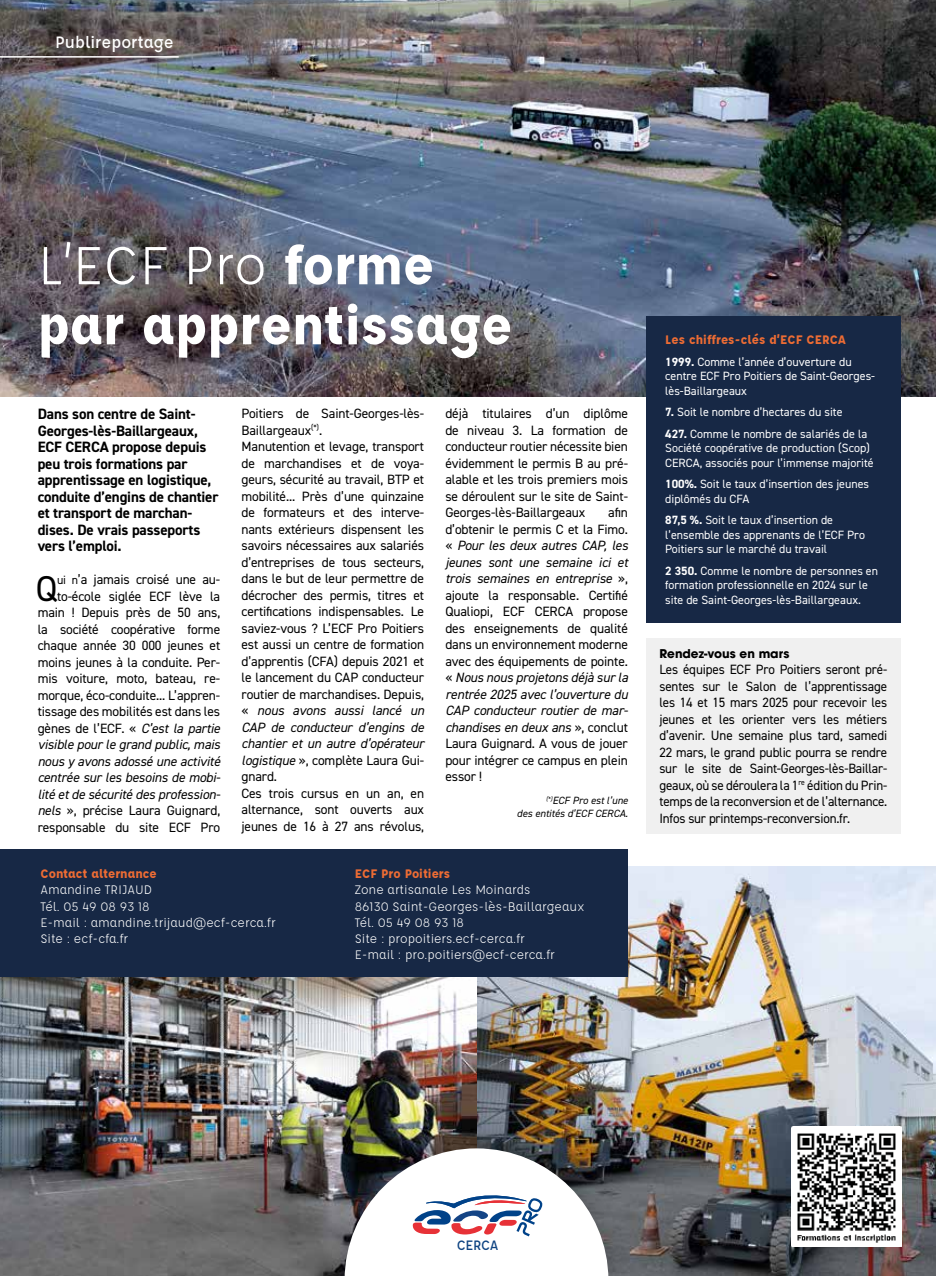
<style>
.page{position:relative;width:936px;height:1276px;background:#fff}
.page>*{position:absolute;margin:0;border:0;box-sizing:border-box;transform-origin:0 0}
.t1{font:700 58.5px/60px "Affogato";color:#fff}
.t2{font:35.85px "DIN2014";color:#000}
.t3{font:500 18px "Affogato";color:#fff}
.t4{font:700 15px/16.5px "DIN2014";letter-spacing:-.01em;color:#000}
.t5{font:500 14.85px "Affogato";letter-spacing:-.025em;color:#0f4482}
.t6{font:13.5px/16.5px "DIN2014";letter-spacing:-.01em;color:#000;text-align:justify}
.t7{font:13.5px/16.2px "Affogato";color:#fff}
.t8{font:700 13.5px "Affogato";color:#ed6c34}
.t9{font:12px/14.4px "DIN2014";color:#fff}
.t10{font:700 12px "ITC Avant Garde Pro";color:#000}
.t11{font:italic 10.5px/12.6px "DIN2014";color:#000;text-align:right}
.s1{font-weight:400}
.s2{font-size:12px}
.s3{font-style:italic}
.s4{font-weight:700}
</style>
<div class="page">
<img style="left:476px;top:867px;width:459px;height:409px">
<img style="left:0;top:0;width:935px;height:397px">
<img style="left:0;top:976px;width:476px;height:300px">
<div style="left:0;top:849px;width:627px;height:127px;background:#172845"></div>
<div style="left:321px;top:1125px;width:310px;height:151px;background:#000;opacity:.2"></div>
<svg style="left:344px;top:1148px;width:264px;height:128px"></svg>
<div style="left:646px;top:316px;width:254px;height:306px;background:#172845"></div>
<div style="left:646px;top:638px;width:254px;height:196px;background:#f0f0f0"></div>
<hr style="left:0;top:56px;width:179px;height:2px;background:#fff">
<img style="left:791px;top:1126px;width:110px;height:120px">
<h3 class="t3" style="left:55px;top:30px;width:120px">Publireportage</h3>
<h1 class="t1" style="left:38px;top:234px;width:476px"><span class="s1">L’ECF Pro</span> forme par apprentissage</h1>
<p class="t4" style="left:38px;top:406px;width:182px">Dans son centre de Saint-<br>Georges-lès-Baillargeaux,<br>ECF CERCA propose depuis peu trois formations par apprentissage en logistique, conduite d’engins de chantier et transport de marchan&shy;dises. De vrais passeports vers l’emploi.</p>
<h2 class="t2" style="left:36px;top:566px;width:23px">Q</h2>
<p class="t6" style="left:38px;top:571px;width:184px;text-align:right"><span class="s2">ui n</span>’a jamais croisé une au&shy;to-école siglée ECF lève la main ! Depuis près de 50 ans, la société coopérative forme chaque année 30 000 jeunes et moins jeunes à la conduite. Per&shy;mis voiture, moto, bateau, re&shy;morque, éco-conduite... L’appren&shy;tissage des mobilités est dans les gènes de l’ECF. « <span class="s3">C’est la partie visible pour le grand public, mais nous y avons adossé une activité centrée sur les besoins de mobi&shy;lité et de sécurité des profession&shy;nels</span> », précise Laura Guignard, responsable du site ECF Pro</p>
<p class="t6" style="left:241px;top:405px;width:184px;text-align:left">Poitiers de Saint-Georges-lès-<br>Baillargeaux<sup>(*)</sup>.<br>Manutention et levage, transport de marchandises et de voya&shy;geurs, sécurité au travail, BTP et mobilité... Près d’une quinzaine de formateurs et des interve&shy;nants extérieurs dispensent les savoirs nécessaires aux salariés d’entreprises de tous secteurs, dans le but de leur permettre de décrocher des permis, titres et certifications indispensables. Le saviez-vous ? L’ECF Pro Poitiers est aussi un centre de formation d’apprentis (CFA) depuis 2021 et le lancement du CAP conducteur routier de marchandises. Depuis, « <span class="s3">nous avons aussi lancé un<br>CAP de conducteur d’engins de chantier et un autre d’opérateur logistique</span> », complète Laura Gui&shy;gnard.<br>Ces trois cursus en un an, en alternance, sont ouverts aux jeunes de 16 à 27 ans révolus,</p>
<p class="t6" style="left:445px;top:405px;width:184px">déjà titulaires d’un diplôme de niveau 3. La formation de conducteur routier nécessite bien évidemment le permis B au pré&shy;alable et les trois premiers mois se déroulent sur le site de Saint-Georges-lès-Baillargeaux</p>
<p class="t6" style="left:445px;top:504px;width:184px;text-indent:163px">afin d’obtenir le permis C et la Fimo. « <span class="s3">Pour les deux autres CAP, les jeunes sont une semaine ici et trois semaines en entreprise</span> », ajoute la responsable. Certifié Qualiopi, ECF CERCA propose des enseignements de qualité dans un environnement moderne avec des équipements de pointe. « <span class="s3">Nous nous projetons déjà sur la rentrée 2025 avec l’ouverture du CAP conducteur routier de mar&shy;chandises en deux ans</span> », conclut Laura Guignard. A vous de jouer pour intégrer ce campus en plein essor !</p>
<p class="t11" style="left:517px;top:794px;width:113px"><sup>(*)</sup>ECF Pro est l’une<br>des entités d’ECF CERCA.</p>
<p class="t8" style="left:40px;top:865px;width:118px">Contact alternance</p>
<p class="t7" style="left:40px;top:882px;width:237px">Amandine TRIJAUD<br>Tél. 05 49 08 93 18<br>E-mail : amandine.trijaud@ecf-cerca.fr<br>Site : ecf-cfa.fr</p>
<p class="t8" style="left:354px;top:865px;width:97px">ECF Pro Poitiers</p>
<p class="t7" style="left:354px;top:882px;width:231px">Zone artisanale Les Moinards<br>86130 Saint-Georges-lès-Baillargeaux<br>Tél. 05 49 08 93 18<br>Site : propoitiers.ecf-cerca.fr<br>E-mail : pro.poitiers@ecf-cerca.fr</p>
<p class="t8" style="left:665px;top:331px;width:182px">Les chiffres-clés d’ECF CERCA</p>
<p class="t9" style="left:665px;top:354px;width:211px"><span class="s4">1999.</span> Comme l’année d’ouverture du centre ECF Pro Poitiers de Saint-Georges&shy;lès-Baillargeaux</p>
<p class="t9" style="left:665px;top:401px;width:203px;line-height:21.6px"><span class="s4">7.</span> Soit le nombre d’hectares du site<br><span class="s4">427.</span> Comme le nombre de salariés de la</p>
<p class="t9" style="left:665px;top:441px;width:210px">Société coopérative de production (Scop)<br>CERCA, associés pour l’immense majorité</p>
<p class="t9" style="left:665px;top:477px;width:205px"><span class="s4">100%.</span> Soit le taux d’insertion des jeunes diplômés du CFA</p>
<p class="t9" style="left:665px;top:513px;width:201px"><span class="s4">87,5 %.</span> Soit le taux d’insertion de l’ensemble des apprenants de l’ECF Pro<br>Poitiers sur le marché du travail</p>
<p class="t9" style="left:665px;top:563px;width:214px"><span class="s4">2 350.</span> Comme le nombre de personnes en formation professionnelle en 2024 sur le site de Saint-Georges-lès-Baillargeaux.</p>
<p class="t10" style="left:659px;top:645px;width:131px">Rendez-vous en mars</p>
<p class="t6" style="left:659px;top:661px;width:229px">Les équipes ECF Pro Poitiers seront pré&shy;sentes sur le Salon de l’apprentissage les 14 et 15 mars 2025 pour recevoir les jeunes et les orienter vers les métiers d’avenir. Une semaine plus tard, samedi 22 mars, le grand public pourra se rendre sur le site de Saint-Georges-lès-Baillar&shy;geaux, où se déroulera la 1<sup>re</sup> édition du Prin&shy;temps de la reconversion et de l’alternance.<br>Infos sur printemps-reconversion.fr.</p>
<p class="t5" style="left:456px;top:1236px;width:43px">CERCA</p>
</div>
